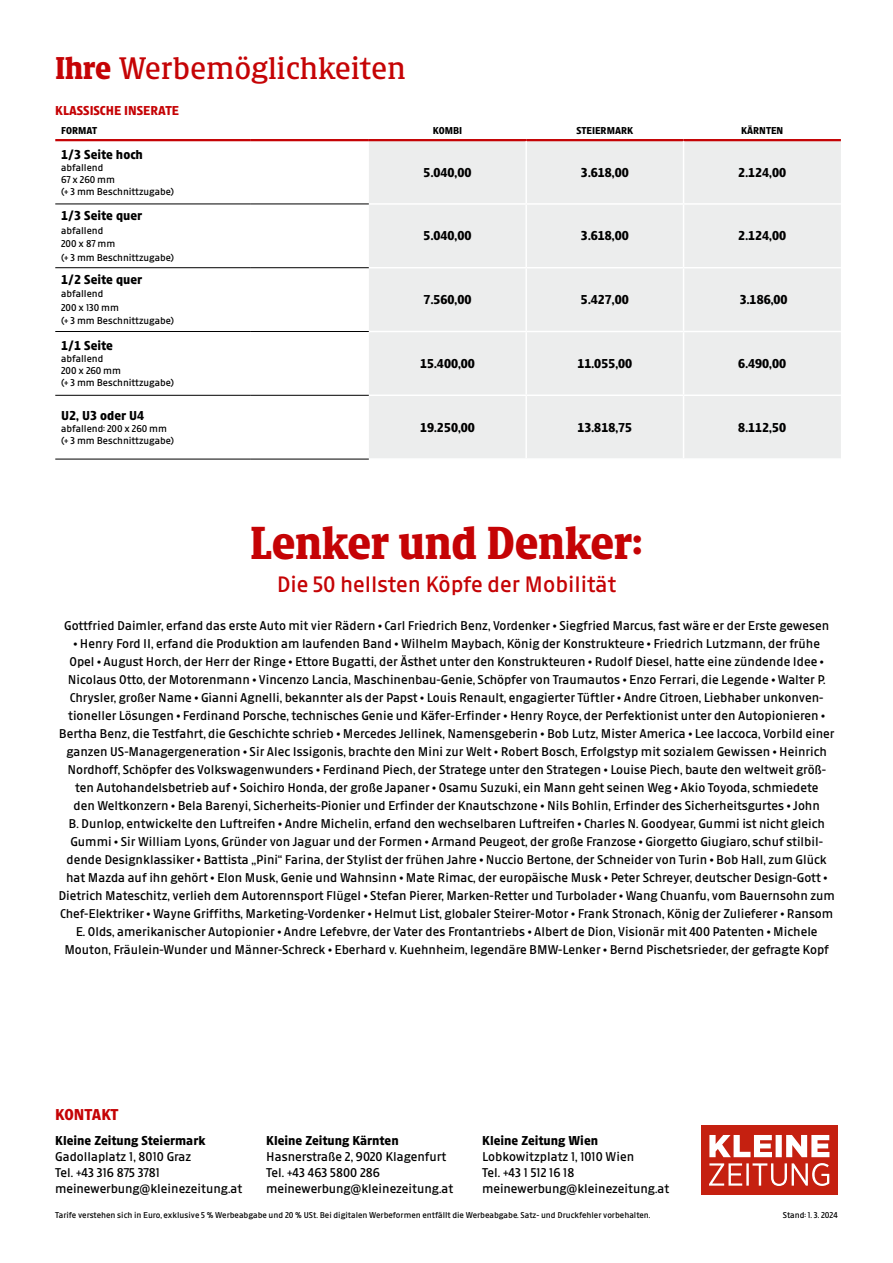
<style>
.page{position:relative;width:893px;height:1263px;background:#fff}
.page>*{position:absolute;margin:0;border:0;box-sizing:border-box;transform-origin:0 0}
.t1{font:700 48.45px "Kleine Titel";color:#c50305}
.t2{font:33px "Kleine Titel";color:#c50305}
.t3{font:23.7px "Kleine Sans";color:#c50305}
.t4{font:700 16.5px "Kleine Sans";letter-spacing:-.01em;color:#c50305}
.t5{font:13.5px/18px "Kleine Sans";color:#000}
.t6{font:700 13.5px "Kleine Sans";color:#000}
.t7{font:700 13.5px "Kleine Sans";color:#c50305}
.t8{font:10.5px/12px "Kleine Sans";color:#000}
.t9{font:700 10.5px "Kleine Sans";color:#000}
.t10{font:9px "Kleine Sans";color:#000}
.s1{font-weight:700}
</style>
<div class="page">
<div style="left:369px;top:141px;width:472px;height:317px;background:#eceded"></div>
<hr style="left:55px;top:331px;width:196px;height:1px;background:#000">
<hr style="left:251px;top:331px;width:118px;height:1px;background:#000">
<hr style="left:55px;top:395px;width:196px;height:1px;background:#000">
<hr style="left:251px;top:395px;width:118px;height:1px;background:#000">
<hr style="left:55px;top:459px;width:196px;height:1px;background:#000">
<hr style="left:251px;top:459px;width:118px;height:1px;background:#000">
<hr style="left:55px;top:204px;width:196px;height:1px;background:#000">
<hr style="left:251px;top:204px;width:118px;height:1px;background:#000">
<hr style="left:55px;top:267px;width:196px;height:1px;background:#000">
<hr style="left:251px;top:267px;width:118px;height:1px;background:#000">
<hr style="left:55px;top:139px;width:196px;height:2px;background:#c50305">
<hr style="left:251px;top:139px;width:118px;height:2px;background:#c50305">
<hr style="left:369px;top:394px;width:157px;height:2px;background:#fff">
<hr style="left:526px;top:394px;width:158px;height:2px;background:#fff">
<hr style="left:684px;top:394px;width:157px;height:2px;background:#fff">
<hr style="left:369px;top:139px;width:157px;height:2px;background:#c50305">
<hr style="left:526px;top:139px;width:158px;height:2px;background:#c50305">
<hr style="left:684px;top:139px;width:157px;height:2px;background:#c50305">
<hr style="left:525px;top:141px;width:2px;height:62px;background:#fff">
<hr style="left:683px;top:141px;width:1px;height:62px;background:#fff">
<hr style="left:369px;top:203px;width:157px;height:2px;background:#fff">
<hr style="left:526px;top:203px;width:158px;height:2px;background:#fff">
<hr style="left:525px;top:205px;width:2px;height:62px;background:#fff">
<hr style="left:684px;top:203px;width:157px;height:2px;background:#fff">
<hr style="left:683px;top:205px;width:1px;height:62px;background:#fff">
<hr style="left:369px;top:267px;width:157px;height:1px;background:#fff">
<hr style="left:526px;top:267px;width:158px;height:1px;background:#fff">
<hr style="left:684px;top:267px;width:157px;height:1px;background:#fff">
<hr style="left:683px;top:268px;width:1px;height:63px;background:#fff">
<hr style="left:526px;top:331px;width:158px;height:1px;background:#fff">
<hr style="left:684px;top:331px;width:157px;height:1px;background:#fff">
<hr style="left:683px;top:332px;width:1px;height:62px;background:#fff">
<hr style="left:683px;top:396px;width:1px;height:62px;background:#fff">
<hr style="left:525px;top:268px;width:2px;height:63px;background:#fff">
<hr style="left:369px;top:331px;width:157px;height:1px;background:#fff">
<hr style="left:525px;top:332px;width:2px;height:62px;background:#fff">
<hr style="left:525px;top:396px;width:2px;height:62px;background:#fff">
<div style="left:701px;top:1126px;width:137px;height:69px;background:#c52010"></div>
<svg style="left:709px;top:1135px;width:120px;height:22px"></svg>
<svg style="left:709px;top:1163px;width:120px;height:23px"></svg>
<h2 class="t2" style="left:55px;top:47px;width:352px"><span class="s1">Ihre</span> Werbemöglichkeiten</h2>
<p class="t7" style="left:55px;top:101px;width:125px">KLASSISCHE INSERATE</p>
<p class="t9" style="left:61px;top:124px;width:37px">FORMAT</p>
<p class="t9" style="left:433px;top:124px;width:31px">KOMBI</p>
<p class="t9" style="left:577px;top:124px;width:58px">STEIERMARK</p>
<p class="t9" style="left:741px;top:124px;width:44px">KÄRNTEN</p>
<p class="t6" style="left:61px;top:145px;width:83px">1/3 Seite hoch</p>
<p class="t8" style="left:61px;top:160px;width:114px">abfallend<br>67 x 260 mm<br>(+ 3 mm Beschnittzugabe)</p>
<p class="t6" style="left:424px;top:163px;width:49px">5.040,00</p>
<p class="t6" style="left:581px;top:163px;width:49px">3.618,00</p>
<p class="t6" style="left:738px;top:163px;width:49px">2.124,00</p>
<p class="t6" style="left:61px;top:207px;width:83px">1/3 Seite quer</p>
<p class="t8" style="left:61px;top:223px;width:114px;line-height:13.5px">abfallend<br>200 x 87 mm<br>(+ 3 mm Beschnittzugabe)</p>
<p class="t6" style="left:424px;top:227px;width:49px">5.040,00</p>
<p class="t6" style="left:581px;top:227px;width:49px">3.618,00</p>
<p class="t6" style="left:738px;top:227px;width:49px">2.124,00</p>
<p class="t6" style="left:61px;top:270px;width:83px">1/2 Seite quer</p>
<p class="t8" style="left:61px;top:286px;width:114px;line-height:13.5px">abfallend<br>200 x 130 mm<br>(+ 3 mm Beschnittzugabe)</p>
<p class="t6" style="left:424px;top:291px;width:49px">7.560,00</p>
<p class="t6" style="left:581px;top:291px;width:49px">5.427,00</p>
<p class="t6" style="left:740px;top:291px;width:49px">3.186,00</p>
<p class="t6" style="left:61px;top:337px;width:53px">1/1 Seite</p>
<p class="t8" style="left:61px;top:352px;width:114px">abfallend<br>200 x 260 mm<br>(+ 3 mm Beschnittzugabe)</p>
<p class="t6" style="left:420px;top:355px;width:56px">15.400,00</p>
<p class="t6" style="left:577px;top:355px;width:56px">11.055,00</p>
<p class="t6" style="left:738px;top:355px;width:49px">6.490,00</p>
<p class="t6" style="left:61px;top:406px;width:85px">U2, U3 oder U4</p>
<p class="t8" style="left:61px;top:421px;width:114px">abfallend: 200 x 260 mm (+ 3 mm Beschnittzugabe)</p>
<p class="t6" style="left:420px;top:418px;width:56px">19.250,00</p>
<p class="t6" style="left:577px;top:418px;width:56px">13.818,75</p>
<p class="t6" style="left:738px;top:418px;width:49px">8.112,50</p>
<h1 class="t1" style="left:251px;top:512px;width:393px">Lenker und Denker:</h1>
<h3 class="t3" style="left:277px;top:569px;width:341px">Die 50 hellsten Köpfe der Mobilität</h3>
<p class="t5" style="left:64px;top:616px;width:766px">Gottfried Daimler, erfand das erste Auto mit vier Rädern • Carl Friedrich Benz, Vordenker • Siegfried Marcus, fast wäre er der Erste gewesen</p>
<p class="t5" style="left:58px;top:634px;width:778px;text-align:center">• Henry Ford II, erfand die Produktion am laufenden Band • Wilhelm Maybach, König der Konstrukteure • Friedrich Lutzmann, der frühe<br>Opel • August Horch, der Herr der Ringe • Ettore Bugatti, der Ästhet unter den Konstrukteuren • Rudolf Diesel, hatte eine zündende Idee • Nicolaus Otto, der Motorenmann • Vincenzo Lancia, Maschinenbau-Genie, Schöpfer von Traumautos • Enzo Ferrari, die Legende • Walter P.<br>Chrysler, großer Name • Gianni Agnelli, bekannter als der Papst • Louis Renault, engagierter Tüftler • Andre Citroen, Liebhaber unkonven&shy;tioneller Lösungen • Ferdinand Porsche, technisches Genie und Käfer-Erfinder • Henry Royce, der Perfektionist unter den Autopionieren • Bertha Benz, die Testfahrt, die Geschichte schrieb • Mercedes Jellinek, Namensgeberin • Bob Lutz, Mister America • Lee Iaccoca, Vorbild einer ganzen US-Managergeneration • Sir Alec Issigonis, brachte den Mini zur Welt • Robert Bosch, Erfolgstyp mit sozialem Gewissen • Heinrich Nordhoff, Schöpfer des Volkswagenwunders • Ferdinand Piech, der Stratege unter den Strategen • Louise Piech, baute den weltweit größ&shy;ten Autohandelsbetrieb auf • Soichiro Honda, der große Japaner • Osamu Suzuki, ein Mann geht seinen Weg • Akio Toyoda, schmiedete<br>den Weltkonzern • Bela Barenyi, Sicherheits-Pionier und Erfinder der Knautschzone • Nils Bohlin, Erfinder des Sicherheitsgurtes • John<br>B. Dunlop, entwickelte den Luftreifen • Andre Michelin, erfand den wechselbaren Luftreifen • Charles N. Goodyear, Gummi ist nicht gleich Gummi • Sir William Lyons, Gründer von Jaguar und der Formen • Armand Peugeot, der große Franzose • Giorgetto Giugiaro, schuf stilbil&shy;dende Designklassiker • Battista ,,Pini“ Farina, der Stylist der frühen Jahre • Nuccio Bertone, der Schneider von Turin • Bob Hall, zum Glück hat Mazda auf ihn gehört • Elon Musk, Genie und Wahnsinn • Mate Rimac, der europäische Musk • Peter Schreyer, deutscher Design-Gott • Dietrich Mateschitz, verlieh dem Autorennsport Flügel • Stefan Pierer, Marken-Retter und Turbolader • Wang Chuanfu, vom Bauernsohn zum Chef-Elektriker • Wayne Griffiths, Marketing-Vordenker • Helmut List, globaler Steirer-Motor • Frank Stronach, König der Zulieferer • Ransom E. Olds, amerikanischer Autopionier • Andre Lefebvre, der Vater des Frontantriebs • Albert de Dion, Visionär mit 400 Patenten • Michele Mouton, Fräulein-Wunder und Männer-Schreck • Eberhard v. Kuehnheim, legendäre BMW-Lenker • Bernd Pischetsrieder, der gefragte Kopf</p>
<p class="t4" style="left:55px;top:1104px;width:65px">KONTAKT</p>
<p class="t6" style="left:55px;top:1131px;width:152px">Kleine Zeitung Steiermark</p>
<p class="t5" style="left:55px;top:1147px;width:188px;line-height:16.2px">Gadollaplatz 1, 8010 Graz<br>Tel. +43 316 875 3781 meinewerbung@kleinezeitung.at</p>
<p class="t6" style="left:266px;top:1131px;width:134px">Kleine Zeitung Kärnten</p>
<p class="t5" style="left:266px;top:1147px;width:188px;line-height:16.2px">Hasnerstraße 2, 9020 Klagenfurt<br>Tel. +43 463 5800 286 meinewerbung@kleinezeitung.at</p>
<p class="t6" style="left:482px;top:1131px;width:117px">Kleine Zeitung Wien</p>
<p class="t5" style="left:482px;top:1147px;width:188px;line-height:16.2px">Lobkowitzplatz 1, 1010 Wien<br>Tel. +43 1 512 16 18 meinewerbung@kleinezeitung.at</p>
<p class="t10" style="left:55px;top:1209px;width:597px">Tarife verstehen sich in Euro, exklusive 5 % Werbeabgabe und 20 % USt. Bei digitalen Werbeformen entfällt die Werbeabgabe. Satz- und Druckfehler vorbehalten.</p>
<p class="t10" style="left:783px;top:1209px;width:56px">Stand: 1. 3. 2024</p>
</div>
